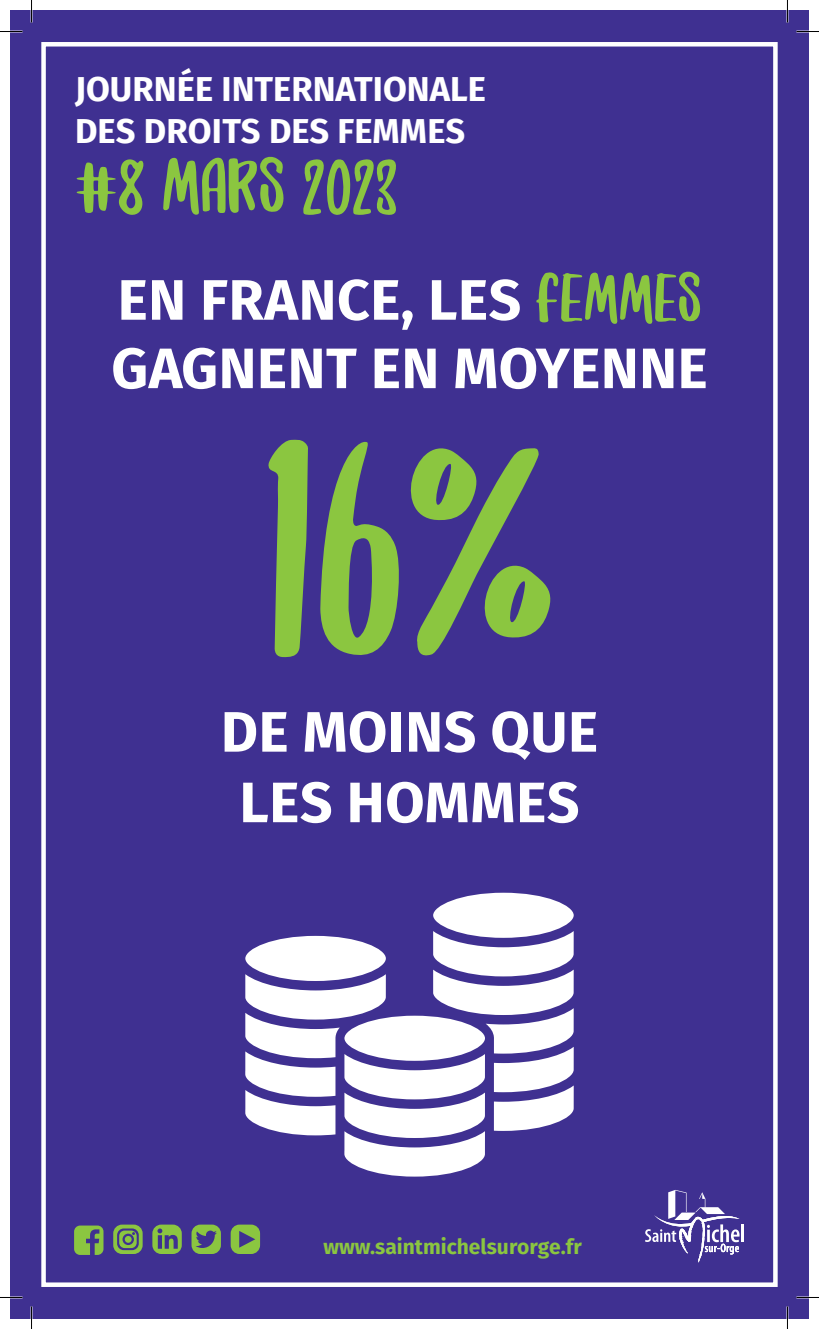
<style>
.page{position:relative;width:819px;height:1329px;background:#fff}
.page>*{position:absolute;margin:0;border:0;box-sizing:border-box;transform-origin:0 0}
.t1{font:300px "Amore";color:#8bc640}
.t2{font:76.5px "Amore";color:#8bc640}
.t3{font:700 57px/68.4px "Fira Sans";letter-spacing:.01em;color:#fff}
.t4{font:700 34.5px/41.4px "Fira Sans";color:#fff}
.t5{font:700 21px "Fira Sans";color:#8bc640}
.s1{font-family:"Amore";font-weight:400;font-size:69px;color:#8bc640}
</style>
<div class="page">
<div style="left:10px;top:10px;width:798px;height:1308px;background:#3f3091"></div>
<svg style="left:74px;top:1225px;width:29px;height:29px"></svg>
<svg style="left:113px;top:1224px;width:30px;height:29px"></svg>
<svg style="left:152px;top:1224px;width:30px;height:29px"></svg>
<svg style="left:191px;top:1224px;width:30px;height:29px"></svg>
<svg style="left:230px;top:1224px;width:30px;height:29px"></svg>
<svg style="left:645px;top:1190px;width:98px;height:72px"></svg>
<div style="left:41px;top:42px;width:736px;height:1244px;border:4px solid #fff"></div>
<svg style="left:245px;top:892px;width:328px;height:284px;fill:#fff"></svg>
<hr style="left:0;top:1296px;width:22px;height:2px;background:#fff">
<hr style="left:796px;top:1296px;width:22px;height:2px;background:#fff">
<hr style="left:786px;top:0;width:2px;height:23px;background:#fff">
<hr style="left:786px;top:1306px;width:2px;height:22px;background:#fff">
<svg style="left:0;top:31px;width:22px;height:1px"></svg>
<svg style="left:796px;top:31px;width:22px;height:1px"></svg>
<svg style="left:0;top:1297px;width:22px;height:1px"></svg>
<svg style="left:796px;top:1297px;width:22px;height:1px"></svg>
<svg style="left:31px;top:0;width:1px;height:23px"></svg>
<svg style="left:31px;top:1306px;width:1px;height:22px"></svg>
<svg style="left:786px;top:10px;width:1px;height:13px"></svg>
<svg style="left:786px;top:1306px;width:1px;height:13px"></svg>
<p class="t4" style="left:75px;top:71px;width:412px">JOURNÉE INTERNATIONALE<br>DES DROITS DES FEMMES</p>
<h2 class="t2" style="left:75px;top:162px;width:324px">#8 MARS 2023</h2>
<p class="t3" style="left:111px;top:270px;width:597px">EN FRANCE, LES <span class="s1">FEMMES<br></span>GAGNENT EN MOYENNE</p>
<h1 class="t1" style="left:262px;top:449px;width:295px">16%</h1>
<p class="t3" style="left:221px;top:700px;width:378px;line-height:70.5px;text-align:center">DE MOINS QUE<br>LES HOMMES</p>
<p class="t5" style="left:323px;top:1232px;width:260px">www.saintmichelsurorge.fr</p>
</div>
